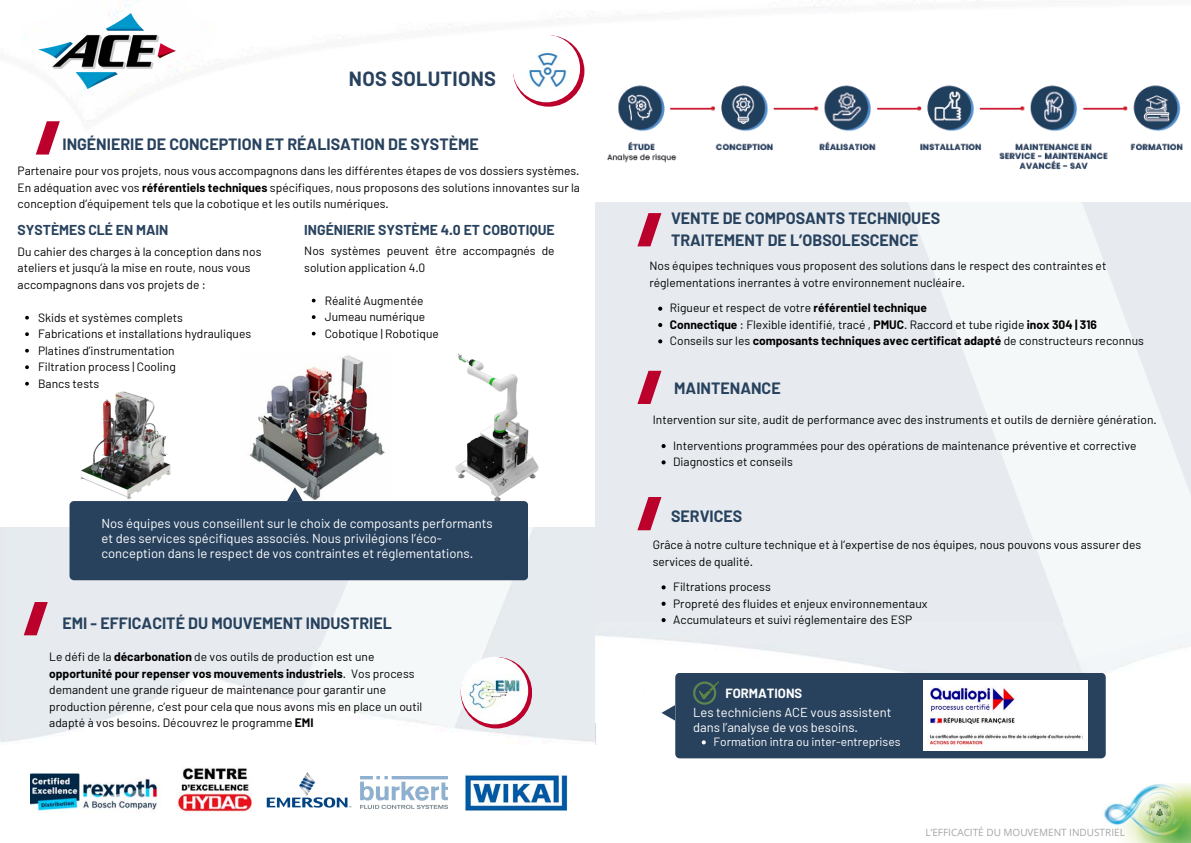
<style>
.page{position:relative;width:1191px;height:843px;background:#fff}
.page>*{position:absolute;margin:0;border:0;box-sizing:border-box;transform-origin:0 0}
.t1{font:700 20px "Barlow";letter-spacing:.01em;color:#28425e}
.t2{font:700 16px/21.8px "Barlow";color:#28425e}
.t3{font:700 14px "Barlow";color:#28425e}
.t4{font:13px/15px "Barlow";color:#fff}
.t5{font:700 13px "Barlow";color:#fff}
.t6{font:12px/16.5px "Barlow";color:#000}
.t7{font:700 12px "Barlow";color:#000}
.t8{font:12px "Barlow";color:#fff}
.t9{font:10px "Open Sans";color:#a6a6a6}
.s1{font-weight:700}
.s2{font-weight:400}
</style>
<div class="page">
<svg style="left:300px;top:527px;width:265px;height:201px;fill:#f5f8f9"></svg>
<div style="left:44px;top:423px;width:256px;height:244px;background:#e7ebef"></div>
<svg style="left:129px;top:580px;width:283px;height:67px"></svg>
<div style="left:0;top:398px;width:605px;height:129px;background:#fff"></div>
<img style="left:595px;top:621px;width:542px;height:101px">
<div style="left:595px;top:171px;width:595px;height:450px;background:#e7ebef"></div>
<svg style="left:895px;top:202px;width:295px;height:458px;fill:#f5f8f9"></svg>
<div style="left:644px;top:673px;width:238px;height:56px;background:#fff"></div>
<div style="left:1131px;top:673px;width:48px;height:56px;background:#fff"></div>
<div style="left:576px;top:128px;width:614px;height:74px;background:#fff"></div>
<img style="left:607px;top:149px;width:576px;height:21px">
<img style="left:249px;top:355px;width:136px;height:145px">
<div style="left:69px;top:501px;width:459px;height:79px;background:#28425e;border-radius:4px"></div>
<svg style="left:287px;top:487px;width:16px;height:14px"></svg>
<svg style="left:24px;top:601px;width:24px;height:34px"></svg>
<img style="left:1103px;top:783px;width:87px;height:59px">
<svg style="left:460px;top:656px;width:72px;height:72px"></svg>
<img style="left:460px;top:656px;width:68px;height:68px;border-radius:50%">
<svg style="left:637px;top:213px;width:24px;height:33px"></svg>
<svg style="left:637px;top:370px;width:24px;height:34px"></svg>
<svg style="left:637px;top:497px;width:24px;height:33px"></svg>
<div style="left:675px;top:672px;width:430px;height:86px;background:#28425e;border-radius:4px"></div>
<svg style="left:661px;top:705px;width:14px;height:15px"></svg>
<svg style="left:693px;top:681px;width:23px;height:23px"></svg>
<svg style="left:701px;top:740px;width:4px;height:4px"></svg>
<img style="left:923px;top:680px;width:164px;height:70px">
<div style="left:1021px;top:686px;width:66px;height:38px;background:#fff"></div>
<svg style="left:36px;top:149px;width:15px;height:5px"></svg>
<img style="left:31px;top:772px;width:127px;height:40px">
<img style="left:177px;top:768px;width:74px;height:44px">
<img style="left:80px;top:391px;width:92px;height:109px">
<img style="left:455px;top:353px;width:84px;height:149px">
<img style="left:37px;top:94px;width:1146px;height:55px">
<img style="left:37px;top:0;width:1138px;height:142px">
<svg style="left:31px;top:0;width:178px;height:107px"></svg>
<img style="left:38px;top:14px;width:137px;height:75px">
<img style="left:361px;top:776px;width:86px;height:32px">
<img style="left:465px;top:774px;width:102px;height:36px">
<img style="left:266px;top:772px;width:86px;height:36px">
<svg style="left:312px;top:315px;width:3px;height:4px"></svg>
<svg style="left:25px;top:316px;width:4px;height:3px"></svg>
<svg style="left:25px;top:332px;width:4px;height:4px"></svg>
<svg style="left:25px;top:349px;width:4px;height:3px"></svg>
<svg style="left:25px;top:365px;width:4px;height:4px"></svg>
<svg style="left:25px;top:382px;width:4px;height:3px"></svg>
<svg style="left:658px;top:306px;width:4px;height:4px"></svg>
<svg style="left:658px;top:323px;width:4px;height:4px"></svg>
<svg style="left:658px;top:339px;width:4px;height:4px"></svg>
<svg style="left:661px;top:444px;width:4px;height:4px"></svg>
<svg style="left:661px;top:460px;width:4px;height:4px"></svg>
<svg style="left:661px;top:585px;width:4px;height:4px"></svg>
<svg style="left:661px;top:601px;width:4px;height:4px"></svg>
<svg style="left:661px;top:618px;width:4px;height:4px"></svg>
<p class="t1" style="left:349px;top:66px;width:148px">NOS SOLUTIONS</p>
<h5 class="t2" style="left:62px;top:133px;width:418px">INGÉNIERIE DE CONCEPTION ET RÉALISATION DE SYSTÈME</h5>
<h5 class="t6" style="left:18px;top:162px;width:564px;text-align:justify">Partenaire pour vos projets, nous vous accompagnons dans les différentes étapes de vos dossiers systèmes.<br>En adéquation avec vos <span class="s1">référentiels techniques</span> spécifiques, nous proposons des solutions innovantes sur la conception d’équipement tels que la cobotique et les outils numériques.</h5>
<p class="t3" style="left:18px;top:221px;width:152px">SYSTÈMES CLÉ EN MAIN</p>
<p class="t6" style="left:304px;top:242px;width:252px">Nos systèmes peuvent être accompagnés de solution application 4.0</p>
<p class="t6" style="left:324px;top:291px;width:100px">Réalité Augmentée</p>
<p class="t6" style="left:324px;top:308px;width:102px">Jumeau numérique</p>
<p class="t6" style="left:324px;top:324px;width:116px">Cobotique | Robotique</p>
<p class="t3" style="left:304px;top:221px;width:252px">INGÉNIERIE SYSTÈME 4.0 ET COBOTIQUE</p>
<p class="t2" style="left:671px;top:207px;width:270px">VENTE DE COMPOSANTS TECHNIQUES<br>TRAITEMENT DE L’OBSOLESCENCE</p>
<h4 class="t6" style="left:649px;top:257px;width:458px">Nos équipes techniques vous proposent des solutions dans le respect des contraintes et réglementations inerrantes à votre environnement nucléaire.</h4>
<h2 class="t6" style="left:669px;top:299px;width:258px">Rigueur et respect de votre <span class="s1">référentiel technique</span></h2>
<p class="t6" style="left:669px;top:315px;width:428px"><span class="s1">Connectique</span> : Flexible identifié, tracé , <span class="s1">PMUC</span>. Raccord et tube rigide <span class="s1">inox 304 | 316</span></p>
<p class="t7" style="left:669px;top:333px;width:475px"><span class="s2">Conseils sur les</span> composants techniques avec certificat adapté <span class="s2">de constructeurs reconnus</span></p>
<p class="t6" style="left:18px;top:242px;width:245px">Du cahier des charges à la conception dans nos ateliers et jusqu’à la mise en route, nous vous accompagnons dans vos projets de :</p>
<p class="t6" style="left:38px;top:308px;width:146px">Skids et systèmes complets</p>
<p class="t6" style="left:38px;top:325px;width:215px">Fabrications et installations hydrauliques</p>
<p class="t6" style="left:38px;top:341px;width:138px">Platines d’instrumentation</p>
<p class="t6" style="left:38px;top:358px;width:139px">Filtration process | Cooling</p>
<p class="t6" style="left:38px;top:374px;width:63px">Bancs tests</p>
<p class="t2" style="left:674px;top:376px;width:108px">MAINTENANCE</p>
<h3 class="t4" style="left:101px;top:515px;width:393px">Nos équipes vous conseillent sur le choix de composants performants et des services spécifiques associés. Nous privilégions l’éco&shy;conception dans le respect de vos contraintes et réglementations.</h3>
<p class="t2" style="left:62px;top:611px;width:331px">EMI - EFFICACITÉ DU MOUVEMENT INDUSTRIEL</p>
<h2 class="t6" style="left:49px;top:648px;width:374px">Le défi de la <span class="s1">décarbonation</span> de vos outils de production est une <span class="s1">opportunité pour repenser vos mouvements industriels</span>. Vos process demandent une grande rigueur de maintenance pour garantir une production pérenne, c’est pour cela que nous avons mis en place un outil adapté à vos besoins. Découvrez le programme <span class="s1">EMI</span></h2>
<p class="t6" style="left:652px;top:411px;width:505px">Intervention sur site, audit de performance avec des instruments et outils de dernière génération.</p>
<h3 class="t6" style="left:673px;top:436px;width:465px">Interventions programmées pour des opérations de maintenance préventive et corrective</h3>
<h4 class="t6" style="left:673px;top:453px;width:121px">Diagnostics et conseils</h4>
<p class="t2" style="left:671px;top:504px;width:73px">SERVICES</p>
<p class="t6" style="left:652px;top:536px;width:490px">Grâce à notre culture technique et à l’expertise de nos équipes, nous pouvons vous assurer des services de qualité.</p>
<p class="t6" style="left:673px;top:578px;width:99px">Filtrations process</p>
<p class="t6" style="left:673px;top:594px;width:256px">Propreté des fluides et enjeux environnementaux</p>
<p class="t6" style="left:673px;top:610px;width:240px">Accumulateurs et suivi réglementaire des ESP</p>
<h2 class="t5" style="left:725px;top:684px;width:78px">FORMATIONS</h2>
<p class="t4" style="left:693px;top:704px;width:200px">Les techniciens ACE vous assistent dans l’analyse de vos besoins.</p>
<p class="t8" style="left:713px;top:734px;width:188px">Formation intra ou inter-entreprises</p>
<p class="t9" style="left:925px;top:824px;width:201px">L’EFFICACITÉ DU MOUVEMENT INDUSTRIEL</p>
</div>
